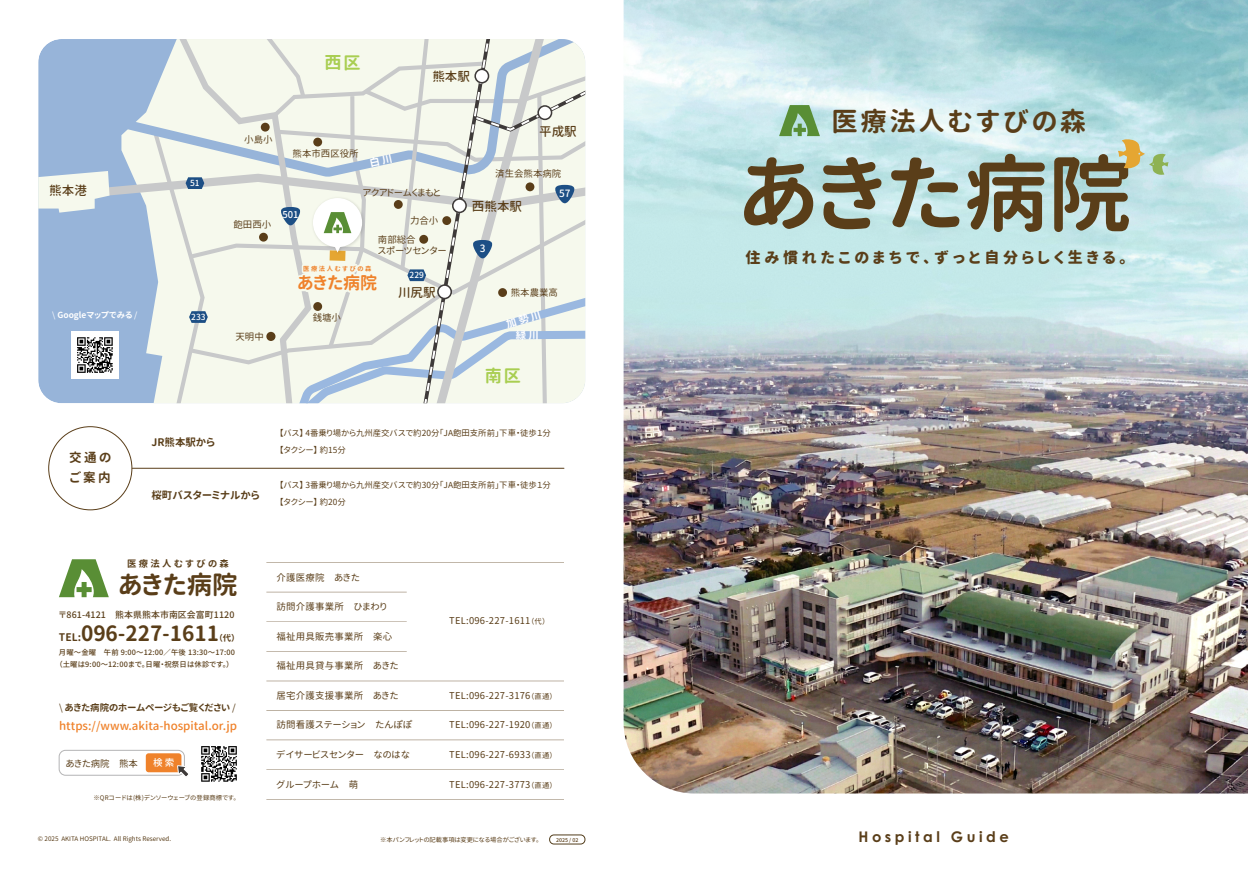
<style>
.page{position:relative;width:1248px;height:879px;background:#fff}
.page>*{position:absolute;margin:0;border:0;box-sizing:border-box;transform-origin:0 0}
.t1{font:83.8px "Gen Jyuu Gothic P Bold";color:#5a3e19}
.t2{font:26.4px "Gen Jyuu Gothic P Bold";letter-spacing:.1em;color:#5a3e19}
.t3{font:25.4px "Gen Jyuu Gothic P Bold";color:#5a3e19}
.t4{font:21px "Gen Jyuu Gothic P Bold";letter-spacing:-.005em;color:#5a3e19}
.t5{font:17.3px "Gen Jyuu Gothic P Bold";color:#ef822b}
.t6{font:17.2px "Gen Jyuu Gothic P Bold";color:#a9ce52}
.t7{font:15px "Gen Jyuu Gothic P Heavy";letter-spacing:.25em;color:#5a3e19}
.t8{font:700 14.7px "Century Gothic Pro";letter-spacing:.24em;color:#5a3e19}
.t9{font:12.6px "Gen Jyuu Gothic P Medium";color:#5a3e19}
.t10{font:12.6px/20.1px "Gen Jyuu Gothic P Bold";letter-spacing:.2em;color:#5a3e19}
.t11{font:11.5px "Gen Jyuu Gothic P Medium";color:#ef822b}
.t12{font:10.5px "Gen Jyuu Gothic P Bold";color:#5a3e19}
.t13{font:10.5px "Gen Jyuu Gothic P Bold";color:#fff}
.t14{font:10px "Gen Jyuu Gothic P Medium";color:#fff}
.t15{font:9.6px "Gen Jyuu Gothic P Medium";color:#fff}
.t16{font:9.4px "Gen Jyuu Gothic P Regular";letter-spacing:.025em;color:#5a3e19}
.t17{font:9.4px/11.3px "Gen Jyuu Gothic P Regular";color:#5a3e19}
.t18{font:9.4px "Gen Jyuu Gothic P Bold";color:#5a3e19}
.t19{font:9.4px "Gen Jyuu Gothic P Bold";letter-spacing:.25em;color:#5a3e19}
.t20{font:9.4px "Gen Jyuu Gothic P Medium";color:#fff}
.t21{font:500 8.9px "Source Han Sans";letter-spacing:.01em;color:#5a3e19}
.t22{font:8.4px/16.8px "Gen Jyuu Gothic P Regular";color:#5a3e19}
.t23{font:8.4px "Gen Jyuu Gothic P Bold";color:#fff}
.t24{font:8.4px "Gen Jyuu Gothic P Medium";color:#fff}
.t25{font:8.4px "Gen Jyuu Gothic P Bold";color:#5a3e19}
.t26{font:500 7.3px/11.7px "Source Han Sans";letter-spacing:.025em;color:#5a3e19;text-align:center}
.t27{font:6.4px "Gen Jyuu Gothic P Bold";letter-spacing:.25em;color:#ef822b}
.t28{font:6.3px "Gen Jyuu Gothic P Regular";color:#5a3e19}
.t29{font:6.3px "Source Han Sans";letter-spacing:-.055em;color:#5a3e19}
.t30{font:5.2px "Gen Jyuu Gothic P Medium";color:#5a3e19}
.s1{font-family:"Gen Jyuu Gothic P Regular"}
.s2{font-size:10.5px}
.s3{font-size:7.3px}
</style>
<div class="page">
<img style="left:623px;top:0;width:624px;height:793px">
<div style="left:549px;top:834px;width:36px;height:10px;border:1px solid #523d1b;border-radius:4px"></div>
<svg style="left:201px;top:746px;width:36px;height:35px"></svg>
<div style="left:146px;top:753px;width:35px;height:19px;background:#ef822b;border-radius:3px"></div>
<div style="left:59px;top:750px;width:126px;height:25px;border:1px solid #b4b4b5;border-radius:6px"></div>
<svg style="left:176px;top:764px;width:12px;height:13px"></svg>
<svg style="left:59px;top:559px;width:50px;height:38px"></svg>
<hr style="left:266px;top:562px;width:298px;height:1px;background:#5a3e19">
<hr style="left:266px;top:592px;width:140px;height:1px;background:#5a3e19">
<hr style="left:266px;top:621px;width:140px;height:1px;background:#5a3e19">
<hr style="left:266px;top:651px;width:140px;height:1px;background:#5a3e19">
<hr style="left:266px;top:681px;width:298px;height:1px;background:#5a3e19">
<hr style="left:266px;top:710px;width:298px;height:1px;background:#5a3e19">
<hr style="left:266px;top:739px;width:298px;height:1px;background:#5a3e19">
<hr style="left:266px;top:769px;width:298px;height:1px;background:#5a3e19">
<hr style="left:266px;top:799px;width:298px;height:1px;background:#5a3e19">
<hr style="left:132px;top:468px;width:432px;height:1px;background:#5a3e19">
<svg style="left:1117px;top:139px;width:51px;height:36px;background:#c3cfac"></svg>
<svg style="left:779px;top:105px;width:40px;height:31px"></svg>
<svg style="left:38px;top:39px;width:547px;height:364px;background:#d8e1e1"></svg>
<h3 class="t9" style="left:49px;top:182px;width:39px">熊本港</h3>
<p class="t23" style="left:52px;top:309px;width:87px"><span class="s1">\</span> Googleマップでみる <span class="s1">/</span></p>
<p class="t24" style="left:190px;top:177px;width:11px">51</p>
<p class="t24" style="left:191px;top:311px;width:16px">233</p>
<h3 class="t6" style="left:324px;top:50px;width:38px">西区</h3>
<h3 class="t9" style="left:432px;top:67px;width:39px">熊本駅</h3>
<p class="t16" style="left:244px;top:133px;width:30px">小島小</p>
<p class="t17" style="left:292px;top:148px;width:68px">熊本市西区役所</p>
<p class="t16" style="left:233px;top:218px;width:39px">飽田西小</p>
<p class="t16" style="left:235px;top:330px;width:30px">天明中</p>
<p class="t20" style="left:282px;top:208px;width:18px">501</p>
<p class="t17" style="left:363px;top:187px;width:79px">アクアドームくまもと</p>
<p class="t16" style="left:410px;top:214px;width:30px">力合小</p>
<p class="t17" style="left:378px;top:233px;width:70px">南部総合<br>スポーツセンター</p>
<p class="t27" style="left:303px;top:264px;width:70px">医療法人むすびの森</p>
<h3 class="t5" style="left:297px;top:270px;width:81px">あきた病院</h3>
<p class="t16" style="left:313px;top:311px;width:30px">銭塘小</p>
<p class="t24" style="left:409px;top:269px;width:16px">229</p>
<h3 class="t9" style="left:398px;top:283px;width:39px">川尻駅</h3>
<h3 class="t9" style="left:539px;top:122px;width:39px">平成駅</h3>
<p class="t17" style="left:495px;top:168px;width:68px">済生会熊本病院</p>
<h3 class="t9" style="left:472px;top:197px;width:52px">西熊本駅</h3>
<p class="t14" style="left:559px;top:186px;width:13px">57</p>
<p class="t14" style="left:479px;top:241px;width:7px">3</p>
<p class="t16" style="left:511px;top:285px;width:49px">熊本農業高</p>
<p class="t13" style="left:516px;top:327px;width:25px">緑川</p>
<h3 class="t6" style="left:485px;top:363px;width:38px">南区</h3>
<h3 class="t10" style="left:69px;top:447px;width:44px">交通のご案内</h3>
<p class="t12" style="left:151px;top:435px;width:65px">JR熊本駅から</p>
<p class="t12" style="left:151px;top:487px;width:110px">桜町バスターミナルから</p>
<p class="t22" style="left:279px;top:424px;width:273px">【バス】 4番乗り場から九州産交バスで約20分「JA飽田支所前」下車・徒歩１分【タクシー】 約15分</p>
<p class="t22" style="left:279px;top:477px;width:273px">【バス】 3番乗り場から九州産交バスで約30分「JA飽田支所前」下車・徒歩１分【タクシー】 約20分</p>
<p class="t19" style="left:127px;top:557px;width:103px">医療法人むすびの森</p>
<h3 class="t3" style="left:118px;top:566px;width:121px">あきた病院</h3>
<p class="t16" style="left:276px;top:570px;width:85px">介護医療院　あきた</p>
<p class="t21" style="left:58px;top:610px;width:178px">〒861-4121　熊本県熊本市南区会富町1120</p>
<h3 class="t4" style="left:59px;top:617px;width:162px"><span class="s2">TEL:</span>096-227-1611</h3>
<p class="t25" style="left:219px;top:631px;width:18px">（代）</p>
<p class="t26" style="left:55px;top:647px;width:181px">月曜～金曜　午前 9:00～12:00／午後 13:30～17:00（土曜は9:00～12:00まで。日曜・祝祭日は休診です。）</p>
<p class="t16" style="left:276px;top:600px;width:112px">訪問介護事業所　ひまわり</p>
<p class="t16" style="left:276px;top:629px;width:117px">福祉用具販売事業所　楽心</p>
<p class="t16" style="left:276px;top:659px;width:124px">福祉用具貸与事業所　あきた</p>
<p class="t16" style="left:449px;top:614px;width:98px">TEL:096-227-1611<span class="s3">（代）</span></p>
<p class="t18" style="left:59px;top:700px;width:178px"><span class="s1">\</span> あきた病院のホームページもご覧ください <span class="s1">/</span></p>
<p class="t11" style="left:59px;top:717px;width:179px">https://www.akita-hospital.or.jp</p>
<p class="t16" style="left:66px;top:756px;width:74px">あきた病院　熊本</p>
<p class="t15" style="left:153px;top:756px;width:23px">検索</p>
<p class="t29" style="left:93px;top:794px;width:148px">※QRコードは(株)デンソーウェーブの登録商標です。</p>
<p class="t16" style="left:276px;top:689px;width:124px">居宅介護支援事業所　あきた</p>
<p class="t16" style="left:449px;top:688px;width:106px">TEL:096-227-3176<span class="s3">（直通）</span></p>
<p class="t16" style="left:276px;top:718px;width:137px">訪問看護ステーション　たんぽぽ</p>
<p class="t16" style="left:449px;top:718px;width:106px">TEL:096-227-1920<span class="s3">（直通）</span></p>
<p class="t16" style="left:276px;top:748px;width:135px">デイサービスセンター　なのはな</p>
<p class="t16" style="left:449px;top:747px;width:106px">TEL:096-227-6933<span class="s3">（直通）</span></p>
<p class="t16" style="left:276px;top:777px;width:83px">グループホーム　萌</p>
<p class="t16" style="left:449px;top:777px;width:106px">TEL:096-227-3773<span class="s3">（直通）</span></p>
<h2 class="t2" style="left:831px;top:102px;width:256px">医療法人むすびの森</h2>
<h1 class="t1" style="left:739px;top:133px;width:394px">あきた病院</h1>
<h3 class="t7" style="left:745px;top:246px;width:383px">住み慣れたこのまちで、ずっと自分らしく生きる。</h3>
<p class="t28" style="left:38px;top:834px;width:135px">© 2025 AKITA HOSPITAL. All Rights Reserved.</p>
<p class="t28" style="left:380px;top:834px;width:161px">※本パンフレットの記載事項は変更になる場合がございます。</p>
<p class="t30" style="left:556px;top:836px;width:24px">2025 / 02</p>
<h3 class="t8" style="left:858px;top:827px;width:152px">Hospital Guide</h3>
</div>
